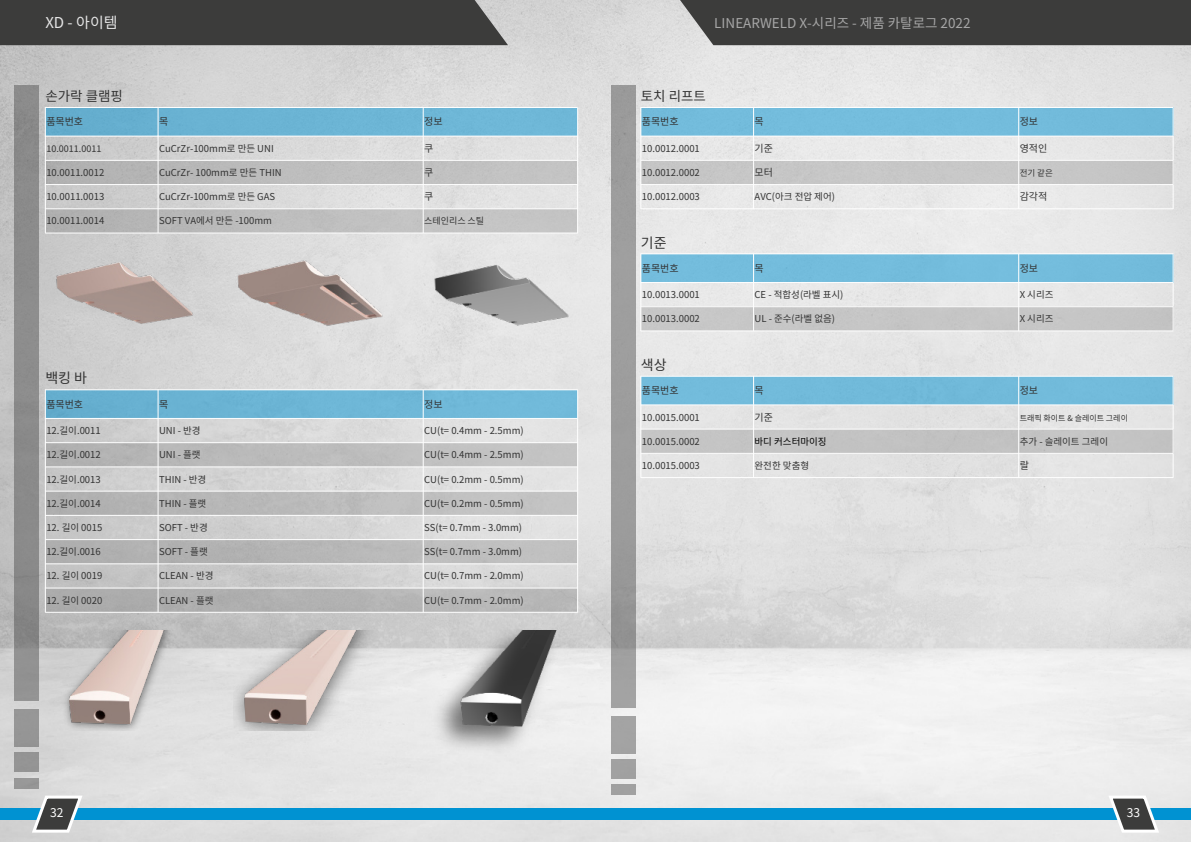
<style>
.page{position:relative;width:1191px;height:842px;background:#fff}
.page>*{position:absolute;margin:0;border:0;box-sizing:border-box;transform-origin:0 0}
.t1{font:15px "Noto Sans CJ Kkr";color:#e5e5e5}
.t2{font:14px "Noto Sans CJ Kkr";color:#333}
.t3{font:13.5px "Noto Sans CJ Kkr";color:#a6a6a6}
.t4{font:13.5px "Noto Sans CJ Kkr";color:#333}
.t5{font:12px "Noto Sans CJ Kkr";color:#fff}
.t6{font:10px "Noto Sans CJ Kkr";color:#333}
.t7{font:9.5px "Noto Sans CJ Kkr";color:#333}
.t8{font:9.5px "Noto Sans CJ Kkr";color:#000}
.t9{font:9px "Noto Sans CJ Kkr";color:#333}
.t10{font:8.5px "Noto Sans CJ Kkr";color:#333}
.t11{font:8px "Noto Sans CJ Kkr";color:#333}
</style>
<div class="page">
<div style="left:0;top:808px;width:595px;height:12px;background:#0092d2"></div>
<svg style="left:30px;top:793px;width:54px;height:41px"></svg>
<div style="left:595px;top:808px;width:596px;height:12px;background:#0092d2"></div>
<svg style="left:1106px;top:793px;width:55px;height:41px"></svg>
<div style="left:0;top:0;width:508px;height:45px;background:#3c3c3b"></div>
<div style="left:680px;top:0;width:511px;height:45px;background:#3c3c3b"></div>
<div style="left:14px;top:85px;width:25px;height:616px;background:#8a8a8a"></div>
<div style="left:611px;top:85px;width:25px;height:622px;background:#9d9d9d"></div>
<div style="left:611px;top:716px;width:25px;height:37px;background:#a4a4a4"></div>
<div style="left:611px;top:759px;width:25px;height:19px;background:#a1a1a1"></div>
<div style="left:611px;top:784px;width:25px;height:11px;background:#a1a1a1"></div>
<div style="left:14px;top:710px;width:25px;height:37px;background:#969696"></div>
<div style="left:14px;top:752px;width:25px;height:20px;background:#949494"></div>
<div style="left:14px;top:778px;width:25px;height:10px;background:#989898"></div>
<img style="left:47px;top:244px;width:156px;height:100px">
<img style="left:421px;top:244px;width:156px;height:100px">
<img style="left:234px;top:244px;width:156px;height:100px">
<div style="left:45px;top:107px;width:532px;height:29px;background:#6bb4d4"></div>
<svg style="left:46px;top:161px;width:531px;height:72px;background:#c7c7c7"></svg>
<hr style="left:45px;top:107px;width:1px;height:30px;background:#fff">
<hr style="left:158px;top:107px;width:1px;height:30px;background:#fff">
<hr style="left:423px;top:107px;width:1px;height:126px;background:#fff">
<hr style="left:158px;top:136px;width:1px;height:97px;background:#fff">
<hr style="left:45px;top:107px;width:113px;height:1px;background:#fff">
<hr style="left:158px;top:107px;width:419px;height:1px;background:#fff">
<hr style="left:45px;top:184px;width:532px;height:1px;background:#fff">
<hr style="left:45px;top:209px;width:532px;height:1px;background:#fff">
<div style="left:45px;top:390px;width:532px;height:28px;background:#6db6d6"></div>
<svg style="left:46px;top:443px;width:531px;height:169px;background:#c4c4c4"></svg>
<hr style="left:45px;top:389px;width:1px;height:30px;background:#fff">
<hr style="left:158px;top:389px;width:1px;height:30px;background:#fff">
<hr style="left:423px;top:390px;width:1px;height:222px;background:#fff">
<hr style="left:158px;top:418px;width:1px;height:194px;background:#fff">
<hr style="left:158px;top:390px;width:419px;height:1px;background:#fff">
<hr style="left:45px;top:467px;width:532px;height:1px;background:#fff">
<hr style="left:45px;top:491px;width:532px;height:1px;background:#fff">
<hr style="left:45px;top:515px;width:532px;height:1px;background:#fff">
<hr style="left:45px;top:539px;width:532px;height:1px;background:#fff">
<hr style="left:45px;top:564px;width:532px;height:1px;background:#fff">
<hr style="left:45px;top:588px;width:532px;height:1px;background:#fff">
<img style="left:45px;top:630px;width:157px;height:100px">
<img style="left:420px;top:630px;width:156px;height:100px">
<img style="left:233px;top:630px;width:156px;height:100px">
<div style="left:641px;top:107px;width:532px;height:29px;background:#73bcdc"></div>
<div style="left:641px;top:160px;width:532px;height:25px;background:#c6c6c6"></div>
<svg style="left:753px;top:108px;width:1px;height:28px"></svg>
<hr style="left:1172px;top:107px;width:1px;height:102px;background:#fff">
<hr style="left:1018px;top:107px;width:1px;height:102px;background:#fff">
<hr style="left:753px;top:136px;width:1px;height:73px;background:#fff">
<hr style="left:641px;top:107px;width:112px;height:1px;background:#fff">
<hr style="left:753px;top:107px;width:420px;height:1px;background:#fff">
<hr style="left:641px;top:160px;width:532px;height:1px;background:#fff">
<hr style="left:641px;top:184px;width:532px;height:1px;background:#fff">
<div style="left:641px;top:254px;width:532px;height:28px;background:#74bddd"></div>
<div style="left:641px;top:307px;width:532px;height:24px;background:#c6c6c6"></div>
<svg style="left:753px;top:253px;width:1px;height:29px"></svg>
<hr style="left:1172px;top:254px;width:1px;height:77px;background:#fff">
<hr style="left:1018px;top:254px;width:1px;height:77px;background:#fff">
<hr style="left:753px;top:282px;width:1px;height:49px;background:#fff">
<hr style="left:753px;top:254px;width:420px;height:1px;background:#fff">
<div style="left:641px;top:376px;width:532px;height:29px;background:#72bbdb"></div>
<div style="left:641px;top:429px;width:532px;height:24px;background:#c3c3c3"></div>
<svg style="left:753px;top:377px;width:1px;height:28px"></svg>
<hr style="left:1172px;top:376px;width:1px;height:102px;background:#fff">
<hr style="left:1018px;top:376px;width:1px;height:102px;background:#fff">
<hr style="left:753px;top:405px;width:1px;height:73px;background:#fff">
<hr style="left:641px;top:376px;width:112px;height:1px;background:#fff">
<hr style="left:753px;top:376px;width:420px;height:1px;background:#fff">
<hr style="left:641px;top:429px;width:532px;height:1px;background:#fff">
<h1 class="t1" style="left:45px;top:11px;width:74px">XD - 아이템</h1>
<h3 class="t3" style="left:714px;top:12px;width:258px">LINEARWELD X-시리즈 - 제품 카탈로그 2022</h3>
<h3 class="t4" style="left:45px;top:86px;width:79px">손가락 클램핑</h3>
<h3 class="t4" style="left:641px;top:86px;width:67px">토치 리프트</h3>
<p class="t6" style="left:46px;top:114px;width:38px">품목번호</p>
<p class="t6" style="left:159px;top:114px;width:11px">목</p>
<p class="t6" style="left:424px;top:114px;width:20px">정보</p>
<p class="t6" style="left:642px;top:114px;width:38px">품목번호</p>
<p class="t6" style="left:754px;top:114px;width:11px">목</p>
<p class="t6" style="left:1019px;top:114px;width:20px">정보</p>
<p class="t9" style="left:46px;top:141px;width:56px">10.0011.0011</p>
<p class="t7" style="left:159px;top:141px;width:116px">CuCrZr-100mm로 만든 UNI</p>
<p class="t6" style="left:424px;top:140px;width:11px">쿠</p>
<p class="t7" style="left:642px;top:141px;width:60px">10.0012.0001</p>
<p class="t6" style="left:754px;top:140px;width:20px">기준</p>
<p class="t6" style="left:1019px;top:140px;width:29px">영적인</p>
<p class="t7" style="left:46px;top:165px;width:60px">10.0011.0012</p>
<p class="t7" style="left:159px;top:165px;width:124px">CuCrZr- 100mm로 만든 THIN</p>
<p class="t6" style="left:424px;top:164px;width:11px">쿠</p>
<p class="t7" style="left:642px;top:165px;width:60px">10.0012.0002</p>
<p class="t6" style="left:754px;top:164px;width:20px">모터</p>
<p class="t10" style="left:1019px;top:166px;width:35px">전기 같은</p>
<p class="t7" style="left:46px;top:189px;width:60px">10.0011.0013</p>
<p class="t7" style="left:159px;top:189px;width:118px">CuCrZr-100mm로 만든 GAS</p>
<p class="t6" style="left:424px;top:189px;width:11px">쿠</p>
<p class="t7" style="left:642px;top:189px;width:60px">10.0012.0003</p>
<p class="t7" style="left:754px;top:189px;width:82px">AVC(아크 전압 제어)</p>
<p class="t6" style="left:1019px;top:189px;width:29px">감각적</p>
<p class="t7" style="left:46px;top:213px;width:60px">10.0011.0014</p>
<p class="t7" style="left:159px;top:213px;width:114px">SOFT VA에서 만든 -100mm</p>
<p class="t9" style="left:424px;top:214px;width:61px">스테인리스 스틸</p>
<h2 class="t2" style="left:641px;top:231px;width:27px">기준</h2>
<p class="t6" style="left:642px;top:260px;width:38px">품목번호</p>
<p class="t6" style="left:754px;top:260px;width:11px">목</p>
<p class="t6" style="left:1019px;top:260px;width:20px">정보</p>
<p class="t7" style="left:642px;top:287px;width:60px">10.0013.0001</p>
<p class="t7" style="left:754px;top:287px;width:90px">CE - 적합성(라벨 표시)</p>
<p class="t7" style="left:1019px;top:287px;width:35px">X 시리즈</p>
<p class="t7" style="left:642px;top:311px;width:60px">10.0013.0002</p>
<p class="t7" style="left:754px;top:311px;width:82px">UL - 준수(라벨 없음)</p>
<p class="t7" style="left:1019px;top:311px;width:35px">X 시리즈</p>
<h2 class="t2" style="left:641px;top:354px;width:27px">색상</h2>
<h2 class="t2" style="left:45px;top:367px;width:43px">백킹 바</h2>
<p class="t6" style="left:642px;top:382px;width:38px">품목번호</p>
<p class="t6" style="left:754px;top:382px;width:11px">목</p>
<p class="t6" style="left:1019px;top:382px;width:20px">정보</p>
<p class="t6" style="left:46px;top:396px;width:38px">품목번호</p>
<p class="t6" style="left:159px;top:396px;width:11px">목</p>
<p class="t6" style="left:424px;top:396px;width:20px">정보</p>
<p class="t7" style="left:642px;top:409px;width:60px">10.0015.0001</p>
<p class="t6" style="left:754px;top:409px;width:20px">기준</p>
<p class="t11" style="left:1019px;top:411px;width:110px">트래픽 화이트 &amp; 슬레이트 그레이</p>
<p class="t7" style="left:46px;top:423px;width:56px">12.길이.0011</p>
<p class="t7" style="left:159px;top:423px;width:43px">UNI - 반경</p>
<p class="t7" style="left:424px;top:423px;width:101px">CU(t= 0.4mm - 2.5mm)</p>
<p class="t7" style="left:642px;top:434px;width:60px">10.0015.0002</p>
<p class="t8" style="left:754px;top:434px;width:74px">바디 커스터마이징</p>
<p class="t7" style="left:1019px;top:434px;width:90px">추가 - 슬레이트 그레이</p>
<p class="t7" style="left:46px;top:447px;width:56px">12.길이.0012</p>
<p class="t7" style="left:159px;top:447px;width:43px">UNI - 플랫</p>
<p class="t7" style="left:424px;top:447px;width:101px">CU(t= 0.4mm - 2.5mm)</p>
<p class="t7" style="left:642px;top:458px;width:60px">10.0015.0003</p>
<p class="t7" style="left:754px;top:458px;width:56px">완전한 맞춤형</p>
<p class="t6" style="left:1019px;top:457px;width:11px">랄</p>
<p class="t7" style="left:46px;top:471px;width:56px">12.길이.0013</p>
<p class="t7" style="left:159px;top:471px;width:49px">THIN - 반경</p>
<p class="t7" style="left:424px;top:471px;width:101px">CU(t= 0.2mm - 0.5mm)</p>
<p class="t7" style="left:46px;top:496px;width:56px">12.길이.0014</p>
<p class="t7" style="left:159px;top:496px;width:49px">THIN - 플랫</p>
<p class="t7" style="left:424px;top:496px;width:101px">CU(t= 0.2mm - 0.5mm)</p>
<p class="t7" style="left:46px;top:520px;width:58px">12. 길이 0015</p>
<p class="t7" style="left:159px;top:520px;width:50px">SOFT - 반경</p>
<p class="t7" style="left:424px;top:520px;width:99px">SS(t= 0.7mm - 3.0mm)</p>
<p class="t7" style="left:46px;top:544px;width:56px">12.길이.0016</p>
<p class="t7" style="left:159px;top:544px;width:50px">SOFT - 플랫</p>
<p class="t7" style="left:424px;top:544px;width:99px">SS(t= 0.7mm - 3.0mm)</p>
<p class="t7" style="left:46px;top:568px;width:58px">12. 길이 0019</p>
<p class="t7" style="left:159px;top:568px;width:56px">CLEAN - 반경</p>
<p class="t7" style="left:424px;top:568px;width:101px">CU(t= 0.7mm - 2.0mm)</p>
<p class="t7" style="left:46px;top:593px;width:58px">12. 길이 0020</p>
<p class="t7" style="left:159px;top:593px;width:56px">CLEAN - 플랫</p>
<p class="t7" style="left:424px;top:593px;width:101px">CU(t= 0.7mm - 2.0mm)</p>
<p class="t5" style="left:50px;top:803px;width:15px">32</p>
<p class="t5" style="left:1126px;top:803px;width:15px">33</p>
</div>
